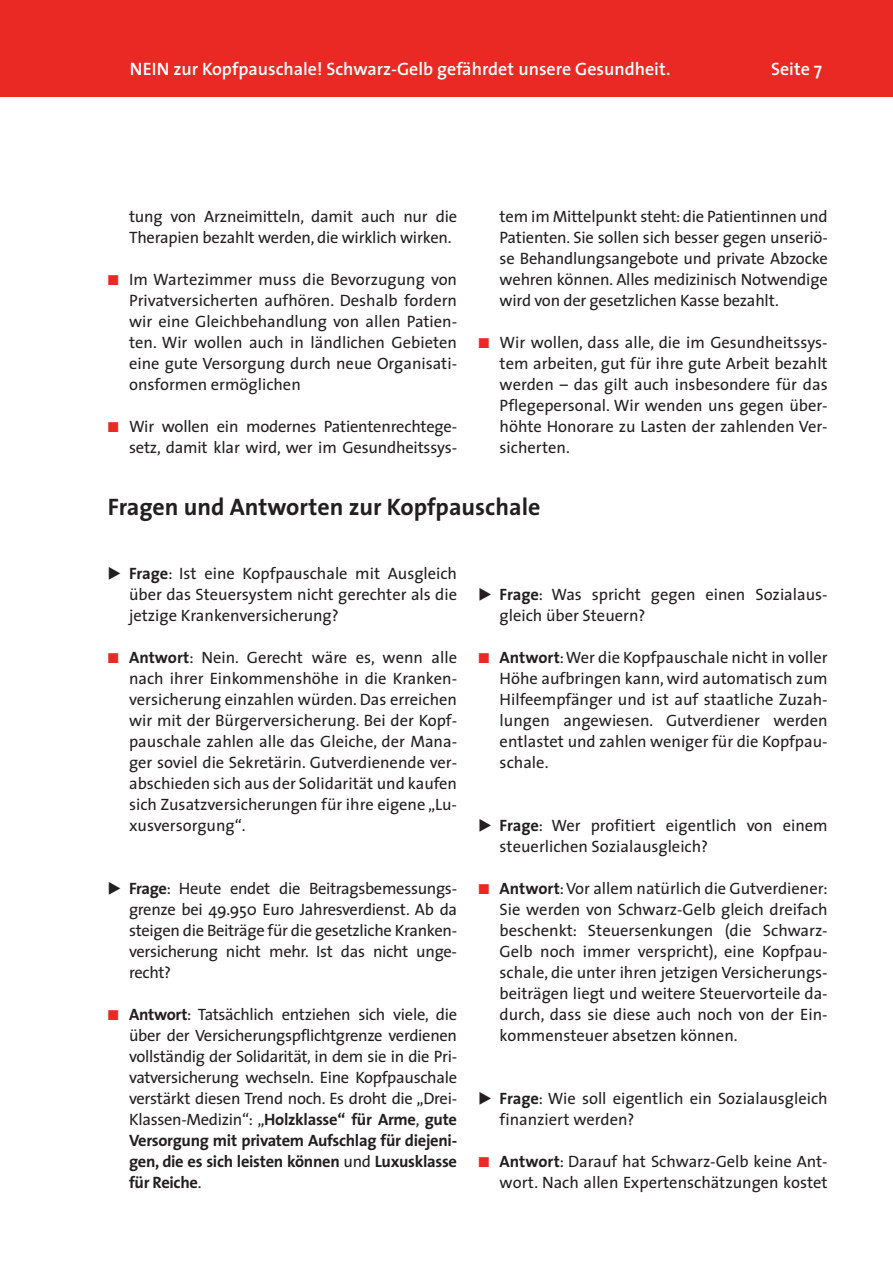
<style>
.page{position:relative;width:893px;height:1263px;background:#fff}
.page>*{position:absolute;margin:0;border:0;box-sizing:border-box;transform-origin:0 0}
.t1{font:700 24px "The Sans";color:#231f20}
.t2{font:600 18px "The Sans";color:#fff}
.t3{font:16.5px/21px "The Sans";color:#231f20;text-align:justify}
.s1{font-family:"European Pi Three"}
.s2{font-weight:700}
</style>
<div class="page">
<div style="left:0;top:0;width:893px;height:96px;background:#ea2924"></div>
<p class="t2" style="left:130px;top:62px;width:542px">NEIN zur Kopfpauschale! Schwarz-Gelb gefährdet unsere Gesundheit.</p>
<p class="t2" style="left:771px;top:62px;width:53px">Seite 7</p>
<p class="t3" style="left:129px;top:208px;width:330px">tung von Arzneimitteln, damit auch nur die<br>Therapien bezahlt werden, die wirklich wirken.</p>
<p class="t3" style="left:129px;top:271px;width:330px">Im Wartezimmer muss die Bevorzugung von Privatversicherten aufhören. Deshalb fordern wir eine Gleichbehandlung von allen Patien&shy;ten. Wir wollen auch in ländlichen Gebieten eine gute Versorgung durch neue Organisati&shy;onsformen ermöglichen</p>
<p class="t3" style="left:129px;top:418px;width:330px">Wir wollen ein modernes Patientenrechtege&shy;setz, damit klar wird, wer im Gesundheitssys-</p>
<p class="t3" style="left:500px;top:208px;width:330px">tem im Mittelpunkt steht: die Patientinnen und Patienten. Sie sollen sich besser gegen unseriö&shy;se Behandlungsangebote und private Abzocke wehren können. Alles medizinisch Notwendige wird von der gesetzlichen Kasse bezahlt.</p>
<p class="t3" style="left:500px;top:334px;width:330px">Wir wollen, dass alle, die im Gesundheitssys&shy;tem arbeiten, gut für ihre gute Arbeit bezahlt werden – das gilt auch insbesondere für das Pflegepersonal. Wir wenden uns gegen über&shy;höhte Honorare zu Lasten der zahlenden Ver&shy;sicherten.</p>
<h1 class="t1" style="left:108px;top:497px;width:434px">Fragen und Antworten zur Kopfpauschale</h1>
<p class="t3" style="left:129px;top:565px;width:330px;text-indent:-21px"><span class="s1">-</span> <span class="s2">Frage</span>: Ist eine Kopfpauschale mit Ausgleich über das Steuersystem nicht gerechter als die jetzige Krankenversicherung?</p>
<p class="t3" style="left:129px;top:649px;width:330px"><span class="s2">Antwort</span>: Nein. Gerecht wäre es, wenn alle nach ihrer Einkommenshöhe in die Kranken&shy;versicherung einzahlen würden. Das erreichen wir mit der Bürgerversicherung. Bei der Kopf&shy;pauschale zahlen alle das Gleiche, der Mana&shy;ger soviel die Sekretärin. Gutverdienende ver&shy;abschieden sich aus der Solidarität und kaufen sich Zusatzversicherungen für ihre eigene „Lu&shy;xusversorgung“.</p>
<p class="t3" style="left:129px;top:880px;width:330px;text-indent:-21px"><span class="s1">-</span> <span class="s2">Frage</span>: Heute endet die Beitragsbemessungs&shy;grenze bei 49.950 Euro Jahresverdienst. Ab da steigen die Beiträge für die gesetzliche Kranken&shy;versicherung nicht mehr. Ist das nicht unge&shy;recht?</p>
<p class="t3" style="left:129px;top:1006px;width:330px"><span class="s2">Antwort</span>: Tatsächlich entziehen sich viele, die über der Versicherungspflichtgrenze verdienen vollständig der Solidarität, in dem sie in die Pri&shy;vatversicherung wechseln. Eine Kopfpauschale verstärkt diesen Trend noch. Es droht die „Drei-Klassen-Medizin“: „<span class="s2">Holzklasse“ für Arme</span>, <span class="s2">gute Versorgung mit privatem Aufschlag für diejeni&shy;gen, die es sich leisten können</span> und <span class="s2">Luxusklasse für Reiche</span>.</p>
<p class="t3" style="left:500px;top:586px;width:330px;text-indent:-21px"><span class="s1">-</span> <span class="s2">Frage</span>: Was spricht gegen einen Sozialaus&shy;gleich über Steuern?</p>
<p class="t3" style="left:500px;top:649px;width:330px"><span class="s2">Antwort</span>: Wer die Kopfpauschale nicht in voller Höhe aufbringen kann, wird automatisch zum Hilfeempfänger und ist auf staatliche Zuzah&shy;lungen angewiesen. Gutverdiener werden entlastet und zahlen weniger für die Kopfpau&shy;schale.</p>
<p class="t3" style="left:500px;top:817px;width:330px;text-indent:-21px"><span class="s1">-</span> <span class="s2">Frage</span>: Wer profitiert eigentlich von einem steuerlichen Sozialausgleich?</p>
<p class="t3" style="left:500px;top:880px;width:330px"><span class="s2">Antwort</span>: Vor allem natürlich die Gutverdiener:<br>Sie werden von Schwarz-Gelb gleich dreifach beschenkt: Steuersenkungen (die Schwarz-Gelb noch immer verspricht), eine Kopfpau&shy;schale, die unter ihren jetzigen Versicherungs&shy;beiträgen liegt und weitere Steuervorteile da&shy;durch, dass sie diese auch noch von der Ein&shy;kommensteuer absetzen können.</p>
<p class="t3" style="left:500px;top:1090px;width:330px;text-indent:-21px"><span class="s1">-</span> <span class="s2">Frage</span>: Wie soll eigentlich ein Sozialausgleich finanziert werden?</p>
<p class="t3" style="left:500px;top:1153px;width:330px"><span class="s2">Antwort</span>: Darauf hat Schwarz-Gelb keine Ant&shy;wort. Nach allen Expertenschätzungen kostet</p>
</div>
